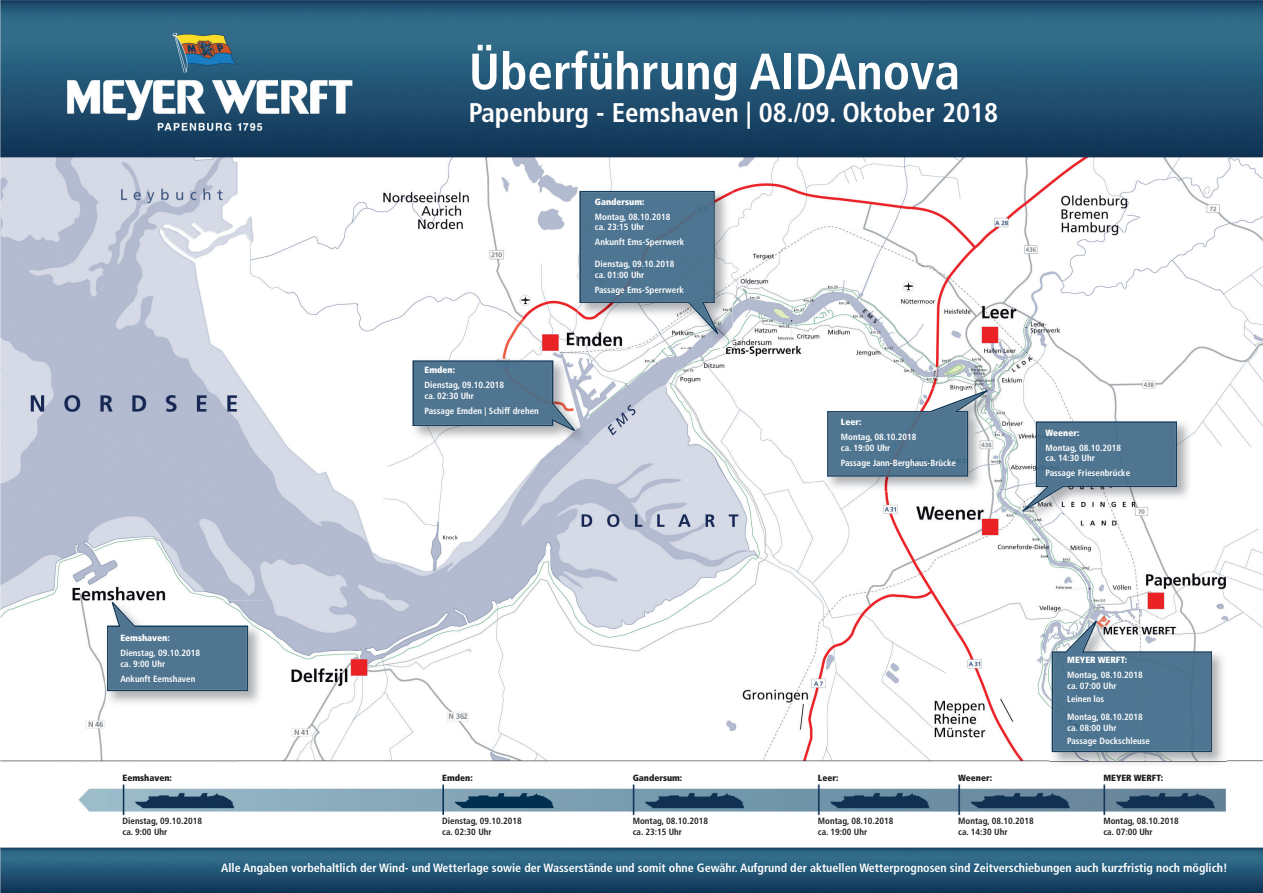
<style>
.page{position:relative;width:1263px;height:893px;background:#fff}
.page>*{position:absolute;margin:0;border:0;box-sizing:border-box;transform-origin:0 0}
.t1{font:700 condensed 51px "Frutiger LT Std";color:#fff}
.t2{font:700 condensed 27px "Frutiger LT Std";color:#fff}
.t3{font:700 condensed 12px "Frutiger LT Std";color:#fff}
.t4{font:700 condensed 9px/10.8px "Frutiger LT Std";color:#fff}
.t5{font:700 condensed 9px/10.8px "Frutiger LT Std";color:#231f20}
.t6{font:900 condensed 9px "Frutiger LT Std";color:#231f20}
.t7{font:900 condensed 9px "Frutiger LT Std";color:#fff}
</style>
<div class="page">
<img style="left:0;top:0;width:1263px;height:893px">
<svg style="left:455px;top:793px;width:99px;height:15px"></svg>
<hr style="left:442px;top:784px;width:2px;height:31px;background:#002f50">
<img style="left:1049px;top:620px;width:178px;height:147px">
<img style="left:1052px;top:621px;width:160px;height:131px">
<img style="left:1021px;top:419px;width:170px;height:107px">
<img style="left:1022px;top:421px;width:155px;height:91px">
<img style="left:577px;top:189px;width:155px;height:159px">
<img style="left:579px;top:191px;width:140px;height:143px">
<img style="left:105px;top:601px;width:158px;height:105px">
<img style="left:107px;top:602px;width:141px;height:89px">
<img style="left:825px;top:388px;width:177px;height:103px">
<img style="left:827px;top:390px;width:161px;height:87px">
<img style="left:410px;top:358px;width:179px;height:87px">
<img style="left:412px;top:360px;width:163px;height:71px">
<h1 class="t1" style="left:469px;top:41px;width:493px">Überführung AIDAnova</h1>
<h2 class="t2" style="left:469px;top:97px;width:531px">Papenburg - Eemshaven | 08./09. Oktober 2018</h2>
<p class="t7" style="left:425px;top:364px;width:32px">Emden:</p>
<p class="t4" style="left:425px;top:380px;width:81px">Dienstag, 09.10.2018 ca. 02:30 Uhr</p>
<p class="t4" style="left:425px;top:405px;width:116px">Passage Emden | Schiff drehen</p>
<p class="t7" style="left:595px;top:196px;width:51px">Gandersum:</p>
<p class="t4" style="left:595px;top:211px;width:77px">Montag, 08.10.2018 ca. 23:15 Uhr</p>
<p class="t4" style="left:595px;top:237px;width:91px">Ankunft Ems-Sperrwerk</p>
<p class="t4" style="left:595px;top:259px;width:81px">Dienstag, 09.10.2018 ca. 01:00 Uhr</p>
<p class="t4" style="left:595px;top:284px;width:91px">Passage Ems-Sperrwerk</p>
<p class="t7" style="left:841px;top:416px;width:22px">Leer:</p>
<p class="t4" style="left:841px;top:432px;width:77px">Montag, 08.10.2018 ca. 19:00 Uhr</p>
<p class="t4" style="left:841px;top:457px;width:117px">Passage Jann-Berghaus-Brücke</p>
<p class="t7" style="left:1045px;top:427px;width:35px">Weener:</p>
<p class="t4" style="left:1045px;top:442px;width:77px">Montag, 08.10.2018 ca. 14:30 Uhr</p>
<p class="t4" style="left:1045px;top:468px;width:86px">Passage Friesenbrücke</p>
<p class="t7" style="left:120px;top:632px;width:51px">Eemshaven:</p>
<p class="t4" style="left:120px;top:648px;width:81px">Dienstag, 09.10.2018 ca. 9:00 Uhr</p>
<p class="t4" style="left:120px;top:673px;width:76px">Ankunft Eemshaven</p>
<p class="t6" style="left:123px;top:772px;width:51px">Eemshaven:</p>
<p class="t5" style="left:123px;top:815px;width:81px">Dienstag, 09.10.2018 ca. 9:00 Uhr</p>
<p class="t6" style="left:442px;top:772px;width:32px">Emden:</p>
<p class="t5" style="left:442px;top:815px;width:81px">Dienstag, 09.10.2018 ca. 02:30 Uhr</p>
<p class="t6" style="left:633px;top:772px;width:51px">Gandersum:</p>
<p class="t5" style="left:633px;top:815px;width:77px">Montag, 08.10.2018 ca. 23:15 Uhr</p>
<p class="t6" style="left:818px;top:772px;width:22px">Leer:</p>
<p class="t5" style="left:818px;top:815px;width:77px">Montag, 08.10.2018 ca. 19:00 Uhr</p>
<p class="t6" style="left:958px;top:772px;width:35px">Weener:</p>
<p class="t5" style="left:958px;top:815px;width:77px">Montag, 08.10.2018 ca. 14:30 Uhr</p>
<p class="t7" style="left:1067px;top:655px;width:61px">MEYER WERFT:</p>
<p class="t4" style="left:1067px;top:670px;width:77px">Montag, 08.10.2018 ca. 07:00 Uhr</p>
<p class="t4" style="left:1067px;top:690px;width:77px;line-height:18px">Leinen los<br>Montag, 08.10.2018</p>
<p class="t4" style="left:1067px;top:721px;width:84px;line-height:12.9px">ca. 08:00 Uhr<br>Passage Dockschleuse</p>
<p class="t6" style="left:1103px;top:772px;width:61px">MEYER WERFT:</p>
<p class="t5" style="left:1103px;top:815px;width:77px">Montag, 08.10.2018 ca. 07:00 Uhr</p>
<h3 class="t3" style="left:221px;top:861px;width:1008px">Alle Angaben vorbehaltlich der Wind- und Wetterlage sowie der Wasserstände und somit ohne Gewähr. Aufgrund der aktuellen Wetterprognosen sind Zeitverschiebungen auch kurzfristig noch möglich!</h3>
</div>
